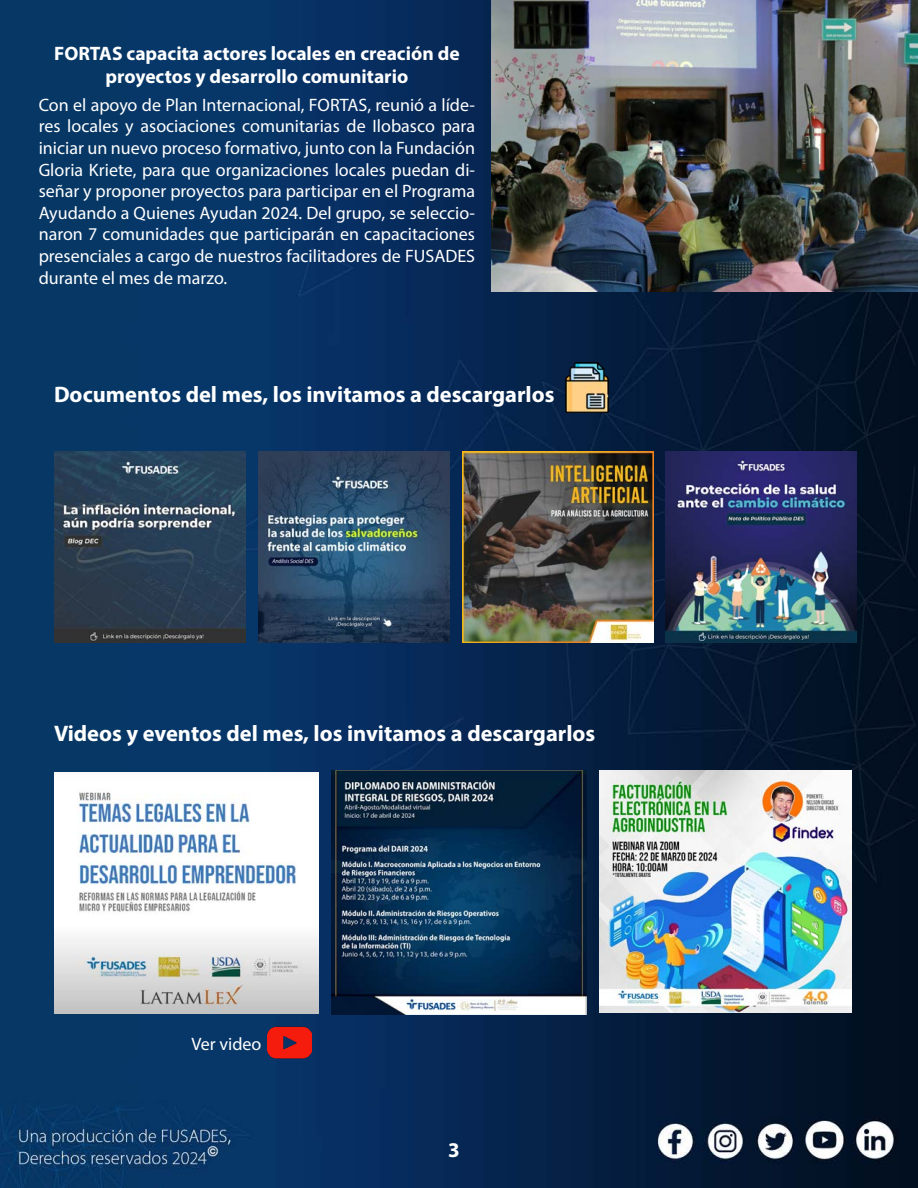
<style>
.page{position:relative;width:918px;height:1188px;background:#fff}
.page>*{position:absolute;margin:0;border:0;box-sizing:border-box;transform-origin:0 0}
.t1{font:700 22.5px "Myriad Pro";color:#fff}
.t2{font:700 21px "Myriad Pro";color:#fff}
.t3{font:700 19.5px/23.4px "Myriad Pro";color:#fff;text-align:center}
.t4{font:18px/21.6px "Myriad Pro";color:#fff;text-align:justify}
</style>
<div class="page">
<img style="left:0;top:0;width:918px;height:1188px">
<img style="left:491px;top:0;width:427px;height:291px">
<img style="left:563px;top:363px;width:48px;height:49px">
<img style="left:54px;top:452px;width:191px;height:191px">
<img style="left:259px;top:452px;width:191px;height:191px">
<img style="left:463px;top:452px;width:191px;height:191px">
<img style="left:665px;top:452px;width:192px;height:191px">
<img style="left:55px;top:772px;width:263px;height:241px">
<img style="left:332px;top:771px;width:254px;height:243px">
<img style="left:600px;top:771px;width:252px;height:241px">
<img style="left:268px;top:1020px;width:44px;height:44px">
<p class="t3" style="left:54px;top:41px;width:407px">FORTAS capacita actores locales en creación de proyectos y desarrollo comunitario</p>
<p class="t4" style="left:39px;top:94px;width:438px">Con el apoyo de Plan Internacional, FORTAS, reunió a líde&shy;res locales y asociaciones comunitarias de Ilobasco para iniciar un nuevo proceso formativo, junto con la Fundación Gloria Kriete, para que organizaciones locales puedan di&shy;señar y proponer proyectos para participar en el Programa Ayudando a Quienes Ayudan 2024. Del grupo, se seleccio&shy;naron 7 comunidades que participarán en capacitaciones presenciales a cargo de nuestros facilitadores de FUSADES durante el mes de marzo.</p>
<p class="t1" style="left:54px;top:380px;width:502px">Documentos del mes, los invitamos a descargarlos</p>
<p class="t1" style="left:54px;top:719px;width:543px">Videos y eventos del mes, los invitamos a descargarlos</p>
<p class="t4" style="left:191px;top:1033px;width:72px">Ver video</p>
<p class="t2" style="left:448px;top:1136px;width:13px">3</p>
</div>
